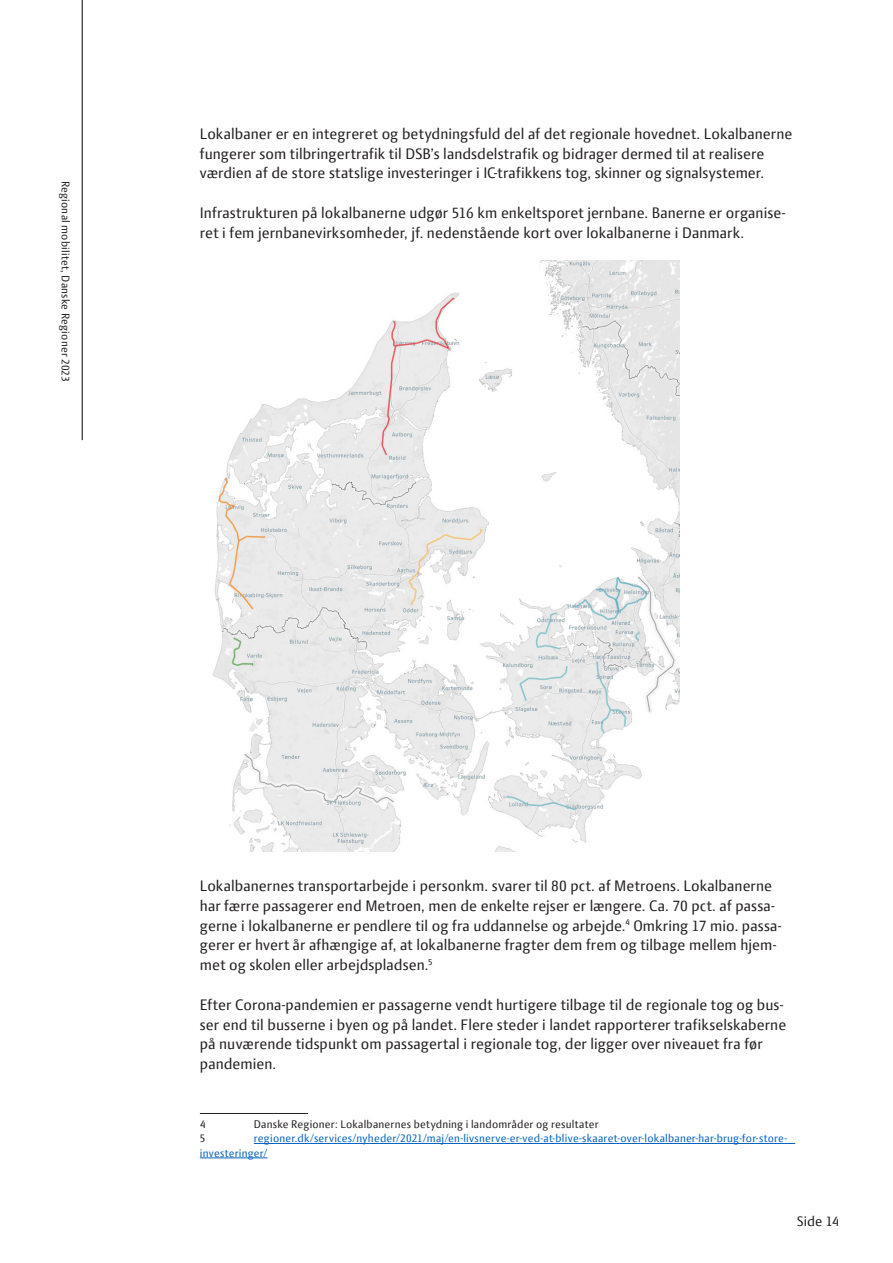
<style>
.page{position:relative;width:893px;height:1263px;background:#fff}
.page>*{position:absolute;margin:0;border:0;box-sizing:border-box;transform-origin:0 0}
.Brød{font:16.5px/19.8px "Press Sans";letter-spacing:.005em;color:#231f20}
.t1{font:15px "Press Sans";letter-spacing:.005em;color:#231f20}
.Footnote_text{font:12px/14.4px "Press Sans";letter-spacing:.015em;color:#0563c1}
.Footnote_text-2{font:12px "Press Sans";letter-spacing:.015em;color:#231f20}
</style>
<div class="page">
<hr style="left:82px;top:0;width:1px;height:440px;background:#000">
<img style="left:212px;top:261px;width:468px;height:590px">
<hr style="left:200px;top:1113px;width:108px;height:1px;background:#231f20">
<hr style="left:254px;top:1143px;width:541px;height:1px;background:#0563c1">
<hr style="left:200px;top:1157px;width:67px;height:1px;background:#0563c1">
<p class="Footnote_text-2" style="left:72px;top:181px;width:202px;rotate:90deg">Regional mobilitet, Danske Regioner 2023</p>
<p class="Brød" style="left:200px;top:125px;width:594px">Lokalbaner er en integreret og betydningsfuld del af det regionale hovednet. Lokalbanerne fungerer som tilbringertrafik til DSB’s landsdelstrafik og bidrager dermed til at realisere værdien af de store statslige investeringer i IC-trafikkens tog, skinner og signalsystemer.</p>
<p class="Brød" style="left:200px;top:205px;width:587px">Infrastrukturen på lokalbanerne udgør 516 km enkeltsporet jernbane. Banerne er organise&shy;ret i fem jernbanevirksomheder, jf. nedenstående kort over lokalbanerne i Danmark.</p>
<p class="Brød" style="left:200px;top:877px;width:583px">Lokalbanernes transportarbejde i personkm. svarer til 80 pct. af Metroens. Lokalbanerne har færre passagerer end Metroen, men de enkelte rejser er længere. Ca. 70 pct. af passa&shy;gerne i lokalbanerne er pendlere til og fra uddannelse og arbejde.<sup>4</sup> Omkring 17 mio. passa&shy;gerer er hvert år afhængige af, at lokalbanerne fragter dem frem og tilbage mellem hjem&shy;met og skolen eller arbejdspladsen.<sup>5</sup></p>
<p class="Brød" style="left:200px;top:996px;width:588px">Efter Corona-pandemien er passagerne vendt hurtigere tilbage til de regionale tog og bus&shy;ser end til busserne i byen og på landet. Flere steder i landet rapporterer trafikselskaberne på nuværende tidspunkt om passagertal i regionale tog, der ligger over niveauet fra før pandemien.</p>
<p class="Footnote_text-2" style="left:200px;top:1118px;width:7px">4</p>
<p class="Footnote_text-2" style="left:254px;top:1118px;width:346px">Danske Regioner: Lokalbanernes betydning i landområder og resultater</p>
<p class="Footnote_text-2" style="left:200px;top:1132px;width:7px">5</p>
<p class="Footnote_text" style="left:200px;top:1132px;width:589px;text-indent:54px">regioner.dk/services/nyheder/2021/maj/en-livsnerve-er-ved-at-blive-skaaret-over-lokalbaner-har-brug-for-store&shy;investeringer/</p>
<p class="t1" style="left:797px;top:1214px;width:43px">Side 14</p>
</div>
